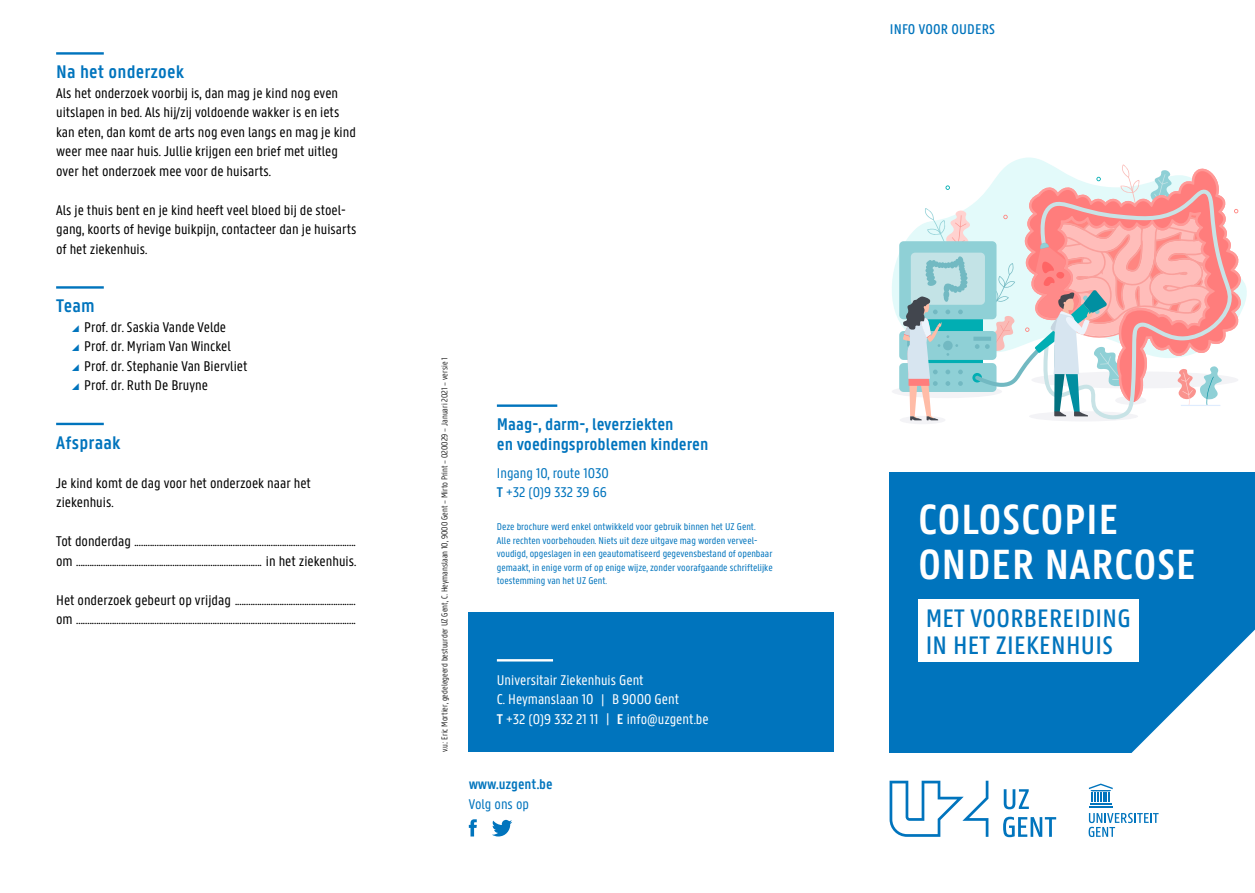
<style>
.page{position:relative;width:1255px;height:893px;background:#fff}
.page>*{position:absolute;margin:0;border:0;box-sizing:border-box;transform-origin:0 0}
.t1{font:600 45px/45px "U Gent Panno Text";letter-spacing:.01em;color:#fff}
.t2{font:500 27px/27px "U Gent Panno Text";letter-spacing:.01em;color:#0074bd}
.t3{font:600 19.5px "U Gent Panno Text";letter-spacing:.01em;color:#0074bd}
.t4{font:600 18px/19.5px "U Gent Panno Text";color:#0074bd}
.t5{font:15px/19.5px "U Gent Panno Text";color:#000}
.t6{font:15px/19.5px "U Gent Panno Text";color:#fff}
.t7{font:15px/19.5px "U Gent Panno Text";color:#0074bd}
.t8{font:500 15px "U Gent Panno Text";letter-spacing:.01em;color:#0074bd}
.t9{font:600 15px "U Gent Panno Text";color:#0074bd}
.t10{font:10.5px/13.5px "U Gent Panno Text";color:#0074bd}
.t11{font:300 9px "U Gent Panno Text";color:#000}
.s1{font-weight:600}
</style>
<div class="page">
<svg style="left:1088px;top:783px;width:24px;height:24px"></svg>
<svg style="left:1088px;top:813px;width:70px;height:24px"></svg>
<svg style="left:889px;top:781px;width:99px;height:56px"></svg>
<svg style="left:1003px;top:789px;width:25px;height:20px"></svg>
<svg style="left:1003px;top:817px;width:53px;height:20px"></svg>
<div style="left:469px;top:612px;width:364px;height:140px;background:#0074bd"></div>
<svg style="left:892px;top:157px;width:355px;height:168px"></svg>
<div style="left:1028px;top:411px;width:110px;height:10px;background:#f3f3f6;border-radius:50%"></div>
<div style="left:891px;top:385px;width:111px;height:13px;background:#f3f3f6;border-radius:50%"></div>
<svg style="left:899px;top:416px;width:46px;height:8px"></svg>
<div style="left:899px;top:241px;width:97px;height:78px;background:#8fd0d6;border-radius:4px"></div>
<div style="left:899px;top:331px;width:97px;height:29px;background:#8fd0d6;border-radius:4px"></div>
<div style="left:899px;top:363px;width:97px;height:29px;background:#8fd0d6;border-radius:4px"></div>
<svg style="left:902px;top:164px;width:336px;height:256px"></svg>
<hr style="left:1180px;top:405px;width:40px;height:1px;background:#dfecfe">
<div style="left:890px;top:472px;width:364px;height:281px;background:#0074bd"></div>
<svg style="left:1131px;top:630px;width:123px;height:123px"></svg>
<hr style="left:497px;top:659px;width:56px;height:2px;background:#fff">
<svg style="left:469px;top:819px;width:8px;height:17px"></svg>
<svg style="left:492px;top:820px;width:20px;height:16px"></svg>
<div style="left:918px;top:599px;width:220px;height:63px;background:#fff"></div>
<hr style="left:56px;top:52px;width:48px;height:3px;background:#0074bd">
<hr style="left:56px;top:286px;width:48px;height:3px;background:#0074bd">
<hr style="left:56px;top:423px;width:48px;height:2px;background:#0074bd">
<hr style="left:497px;top:404px;width:60px;height:3px;background:#0074bd">
<h3 class="t3" style="left:56px;top:60px;width:130px">Na het onderzoek</h3>
<p class="t5" style="left:56px;top:83px;width:301px">Als het onderzoek voorbij is, dan mag je kind nog even uitslapen in bed. Als hij/zij voldoende wakker is en iets kan eten, dan komt de arts nog even langs en mag je kind weer mee naar huis. Jullie krijgen een brief met uitleg over het onderzoek mee voor de huisarts.</p>
<p class="t5" style="left:56px;top:200px;width:302px">Als je thuis bent en je kind heeft veel bloed bij de stoel&shy;gang, koorts of hevige buikpijn, contacteer dan je huisarts of het ziekenhuis.</p>
<h3 class="t3" style="left:56px;top:294px;width:40px">Team</h3>
<p class="t5" style="left:84px;top:317px;width:165px">Prof. dr. Saskia Vande Velde<br>Prof. dr. Myriam Van Winckel<br>Prof. dr. Stephanie Van Biervliet<br>Prof. dr. Ruth De Bruyne</p>
<h3 class="t3" style="left:56px;top:430px;width:66px">Afspraak</h3>
<p class="t5" style="left:56px;top:473px;width:256px">Je kind komt de dag voor het onderzoek naar het ziekenhuis.</p>
<p class="t5" style="left:56px;top:531px;width:301px">Tot donderdag ................................................................................................... om ................................................................................... in het ziekenhuis.</p>
<p class="t5" style="left:56px;top:590px;width:301px">Het onderzoek gebeurt op vrijdag ...................................................... om .............................................................................................................................</p>
<p class="t11" style="left:439px;top:752px;width:396px;rotate:-90deg">v.u.: Eric Mortier, gedelegeerd bestuurder UZ Gent, C. Heymanslaan 10, 9000 Gent – Mirto Print – 020029 – Januari 2021 – versie 1</p>
<p class="t4" style="left:497px;top:414px;width:213px">Maag-, darm-, leverziekten<br>en voedingsproblemen kinderen</p>
<p class="t7" style="left:497px;top:463px;width:114px">Ingang 10, route 1030<br><span class="s1">T</span> +32 (0)9 332 39 66</p>
<p class="t10" style="left:497px;top:520px;width:277px">Deze brochure werd enkel ontwikkeld voor gebruik binnen het UZ Gent.<br>Alle rechten voorbehouden. Niets uit deze uitgave mag worden verveel&shy;voudigd, opgeslagen in een geautomatiseerd gegevensbestand of openbaar gemaakt, in enige vorm of op enige wijze, zonder voorafgaande schriftelijke toestemming van het UZ Gent.</p>
<p class="t6" style="left:497px;top:670px;width:213px">Universitair Ziekenhuis Gent<br>C. Heymanslaan 10 | B 9000 Gent<br><span class="s1">T</span> +32 (0)9 332 21 11 | <span class="s1">E</span> info@uzgent.be</p>
<p class="t9" style="left:469px;top:775px;width:85px">www.uzgent.be</p>
<p class="t7" style="left:469px;top:794px;width:62px">Volg ons op</p>
<p class="t8" style="left:890px;top:20px;width:106px">INFO VOOR OUDERS</p>
<h1 class="t1" style="left:918px;top:496px;width:280px">COLOSCOPIE<br>ONDER NARCOSE</h1>
<h2 class="t2" style="left:925px;top:604px;width:207px">MET VOORBEREIDING<br>IN HET ZIEKENHUIS</h2>
</div>
